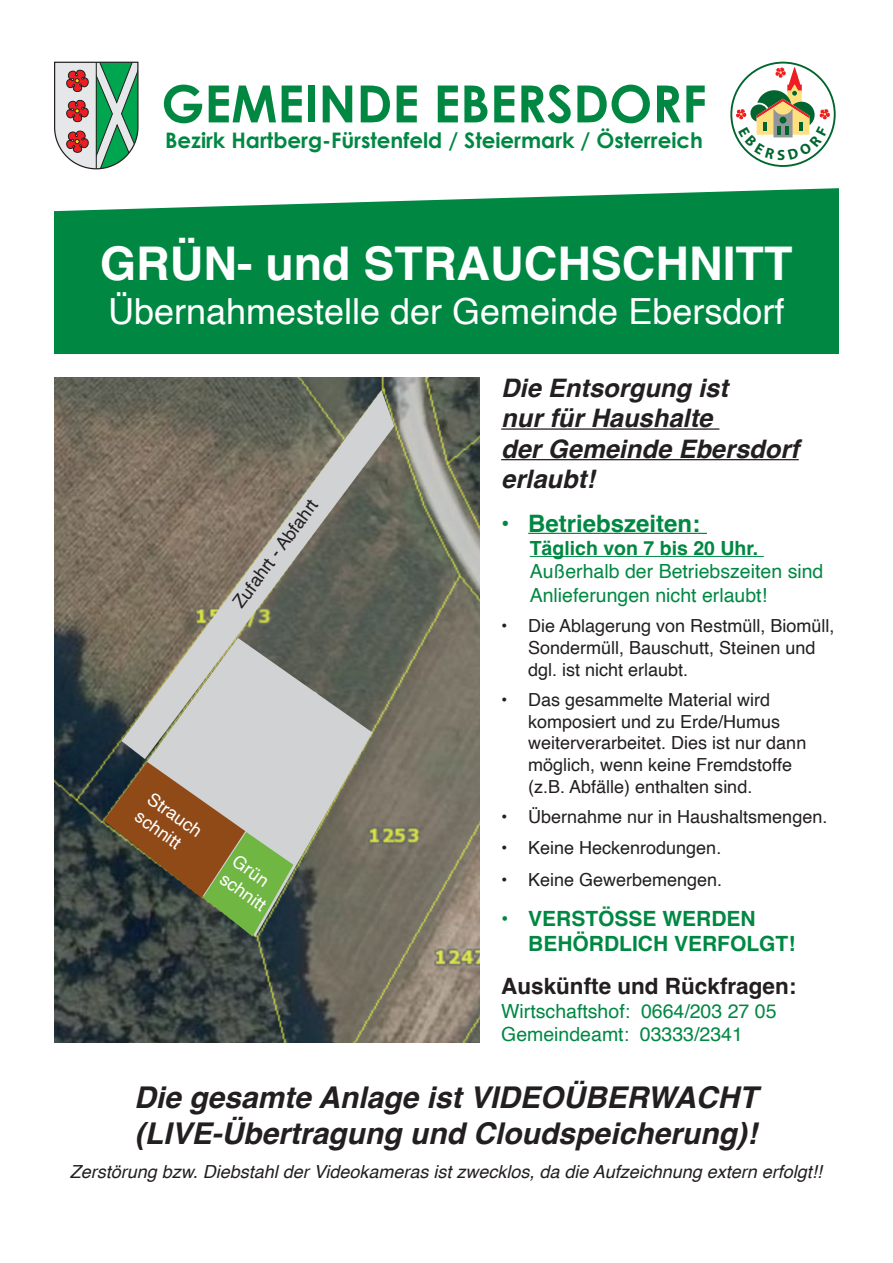
<style>
.page{position:relative;width:893px;height:1263px;background:#fff}
.page>*{position:absolute;margin:0;border:0;box-sizing:border-box;transform-origin:0 0}
.t1{font:700 51.3px "Century Gothic";color:#008843}
.t2{font:700 46.5px "Helvetica";color:#fff}
.t3{font:36px "Helvetica";color:#fff}
.t4{font:italic 700 30px/36px "Helvetica";color:#231f20}
.t5{font:italic 700 25.5px/30.6px "Helvetica";color:#231f20}
.t6{font:700 24px "Helvetica";color:#008843}
.t7{font:700 22.5px "Helvetica";color:#231f20}
.t8{font:700 21.45px "Century Gothic";color:#008843}
.t9{font:700 21px/25.2px "Helvetica";color:#008843}
.t10{font:19.5px/23.4px "Helvetica";color:#008843}
.t11{font:700 19.5px "Helvetica";color:#008843}
.t12{font:18px/21.6px "Helvetica";color:#231f20}
.t13{font:italic 18px "Helvetica";color:#231f20}
.t14{font:18px/21.6px "Helvetica";color:#fff}
.t15{font:700 14.85px "Myriad Pro";color:#00652e}
</style>
<div class="page">
<svg style="left:730px;top:62px;width:106px;height:105px"></svg>
<div style="left:732px;top:64px;width:102px;height:101px;background:#fff;border-radius:50%"></div>
<img style="left:54px;top:377px;width:426px;height:665px">
<svg style="left:54px;top:188px;width:785px;height:166px;background:#119050"></svg>
<svg style="left:104px;top:638px;width:268px;height:298px;background:#7e7e75"></svg>
<svg style="left:121px;top:390px;width:273px;height:369px;background:#89867c"></svg>
<svg style="left:104px;top:762px;width:189px;height:174px;background:#7a7556"></svg>
<hr style="left:501px;top:428px;width:218px;height:2px;background:#231f20">
<hr style="left:501px;top:459px;width:298px;height:1px;background:#231f20">
<hr style="left:528px;top:533px;width:179px;height:1px;background:#008843">
<hr style="left:530px;top:556px;width:234px;height:1px;background:#008843">
<svg style="left:54px;top:61px;width:85px;height:109px;background:#98b09c"></svg>
<svg style="left:736px;top:67px;width:94px;height:93px"></svg>
<h1 class="t1" style="left:161px;top:65px;width:547px">GEMEINDE EBERSDORF</h1>
<p class="t8" style="left:165px;top:124px;width:539px">Bezirk Hartberg-Fürstenfeld / Steiermark / Österreich</p>
<p class="t15" style="left:777px;top:146px;width:10px">S</p>
<h2 class="t2" style="left:100px;top:236px;width:694px">GRÜN- und STRAUCHSCHNITT</h2>
<h3 class="t3" style="left:108px;top:283px;width:678px">Übernahmestelle der Gemeinde Ebersdorf</h3>
<p class="t12" style="left:229px;top:600px;width:132px;rotate:-54deg">Zufahrt - Abfahrt</p>
<p class="t14" style="left:155px;top:788px;width:64px;rotate:35deg">Strauch schnitt</p>
<p class="t14" style="left:240px;top:851px;width:54px;rotate:35deg">Grün schnitt</p>
<h3 class="t5" style="left:501px;top:375px;width:299px">Die Entsorgung ist<br>nur für Haushalte<br>der Gemeinde Ebersdorf erlaubt!</h3>
<h3 class="t6" style="left:501px;top:508px;width:201px">• Betriebszeiten:</h3>
<p class="t11" style="left:530px;top:536px;width:230px">Täglich von 7 bis 20 Uhr.</p>
<p class="t10" style="left:530px;top:560px;width:295px">Außerhalb der Betriebszeiten sind<br>Anlieferungen nicht erlaubt!</p>
<p class="t12" style="left:528px;top:616px;width:308px;text-indent:-27px">• Die Ablagerung von Restmüll, Biomüll,<br>Sondermüll, Bauschutt, Steinen und dgl. ist nicht erlaubt.</p>
<p class="t12" style="left:528px;top:690px;width:280px;text-indent:-27px">• Das gesammelte Material wird komposiert und zu Erde/Humus weiterverarbeitet. Dies ist nur dann möglich, wenn keine Fremdstoffe (z.B. Abfälle) enthalten sind.</p>
<p class="t12" style="left:501px;top:807px;width:328px">• Übernahme nur in Haushaltsmengen.</p>
<p class="t12" style="left:501px;top:837px;width:222px">• Keine Heckenrodungen.</p>
<p class="t12" style="left:501px;top:870px;width:223px">• Keine Gewerbemengen.</p>
<p class="t9" style="left:528px;top:908px;width:269px;text-indent:-27px">• VERSTÖSSE WERDEN<br>BEHÖRDLICH VERFOLGT!</p>
<p class="t7" style="left:501px;top:972px;width:297px">Auskünfte und Rückfragen:</p>
<p class="t10" style="left:501px;top:1000px;width:277px">Wirtschaftshof: 0664/203 27 05<br>Gemeindeamt: 03333/2341</p>
<h3 class="t4" style="left:134px;top:1083px;width:625px">Die gesamte Anlage ist VIDEOÜBERWACHT (LIVE-Übertragung und Cloudspeicherung)!</h3>
<p class="t13" style="left:70px;top:1158px;width:754px">Zerstörung bzw. Diebstahl der Videokameras ist zwecklos, da die Aufzeichnung extern erfolgt!!</p>
</div>
